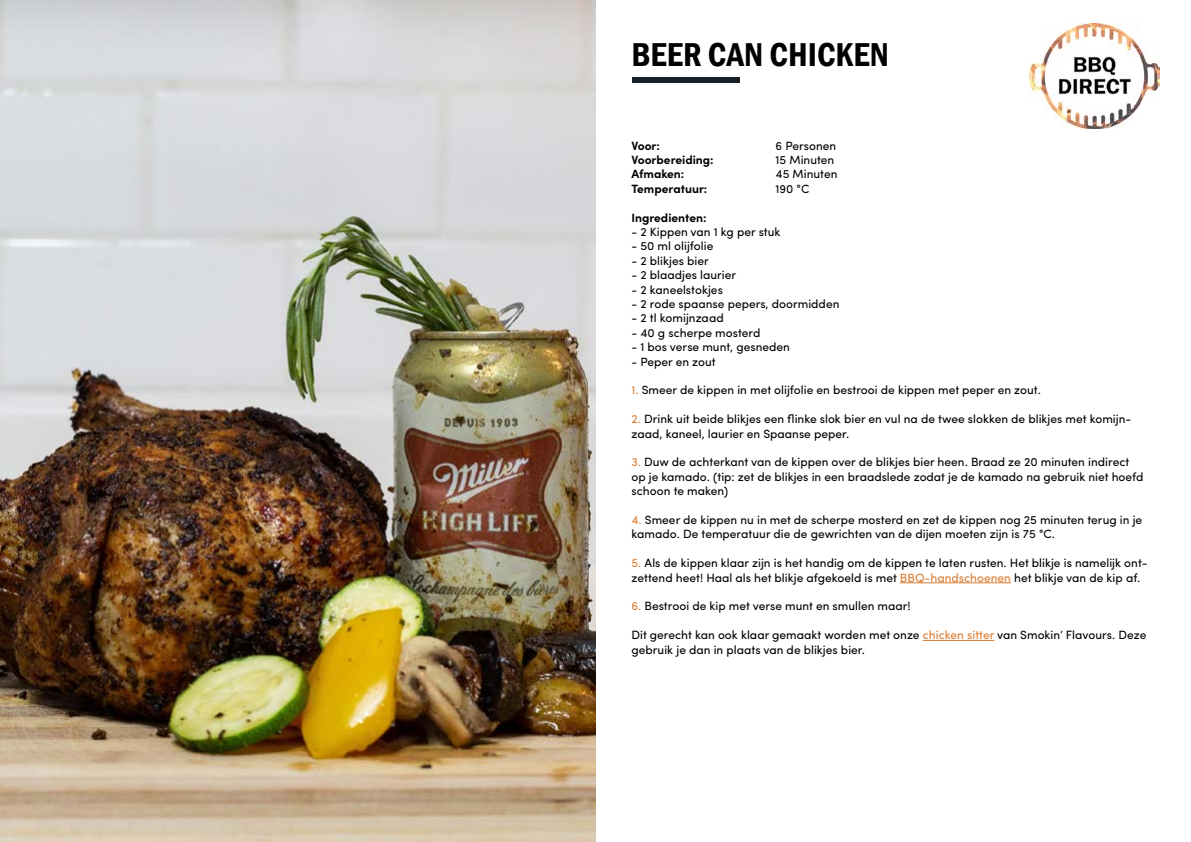
<style>
.page{position:relative;width:1191px;height:842px;background:#fff}
.page>*{position:absolute;margin:0;border:0;box-sizing:border-box;transform-origin:0 0}
.t1{font:600 condensed 34px "Franklin Gothic";color:#000}
.t2{font:12px/14.4px "Sofia Pro";color:#000}
.t3{font:700 12px "Sofia Pro";color:#000}
.s1{color:#db7d32}
</style>
<div class="page">
<img style="left:0;top:0;width:595px;height:842px">
<hr style="left:900px;top:582px;width:111px;height:1px;background:#db7d32">
<hr style="left:922px;top:640px;width:72px;height:1px;background:#db7d32">
<div style="left:632px;top:77px;width:107px;height:6px;background:#162027"></div>
<img style="left:1029px;top:23px;width:130px;height:106px">
<h1 class="t1" style="left:631px;top:32px;width:259px">BEER CAN CHICKEN</h1>
<p class="t3" style="left:631px;top:136px;width:30px">Voor:</p>
<p class="t2" style="left:775px;top:137px;width:62px">6 Personen</p>
<p class="t3" style="left:631px;top:150px;width:84px">Voorbereiding:</p>
<p class="t2" style="left:775px;top:152px;width:60px">15 Minuten</p>
<p class="t3" style="left:631px;top:165px;width:54px">Afmaken:</p>
<p class="t2" style="left:775px;top:166px;width:63px">45 Minuten</p>
<p class="t3" style="left:631px;top:179px;width:77px">Temperatuur:</p>
<p class="t2" style="left:775px;top:181px;width:35px">190 °C</p>
<p class="t3" style="left:631px;top:208px;width:77px">Ingredienten:</p>
<p class="t2" style="left:631px;top:224px;width:151px">- 2 Kippen van 1 kg per stuk</p>
<p class="t2" style="left:631px;top:238px;width:83px">- 50 ml olijfolie</p>
<p class="t2" style="left:631px;top:253px;width:79px">- 2 blikjes bier</p>
<p class="t2" style="left:631px;top:267px;width:106px">- 2 blaadjes laurier</p>
<p class="t2" style="left:631px;top:281px;width:93px">- 2 kaneelstokjes</p>
<p class="t2" style="left:631px;top:296px;width:209px">- 2 rode spaanse pepers, doormidden</p>
<p class="t2" style="left:631px;top:310px;width:94px">- 2 tl komijnzaad</p>
<p class="t2" style="left:631px;top:325px;width:131px">- 40 g scherpe mosterd</p>
<p class="t2" style="left:631px;top:339px;width:160px">- 1 bos verse munt, gesneden</p>
<p class="t2" style="left:631px;top:353px;width:86px">- Peper en zout</p>
<p class="t2" style="left:631px;top:382px;width:411px"><span class="s1">1.</span> Smeer de kippen in met olijfolie en bestrooi de kippen met peper en zout.</p>
<p class="t2" style="left:631px;top:411px;width:501px"><span class="s1">2.</span> Drink uit beide blikjes een flinke slok bier en vul na de twee slokken de blikjes met komijn&shy;zaad, kaneel, laurier en Spaanse peper.</p>
<p class="t2" style="left:631px;top:454px;width:513px"><span class="s1">3.</span> Duw de achterkant van de kippen over de blikjes bier heen. Braad ze 20 minuten indirect op je kamado. (tip: zet de blikjes in een braadslede zodat je de kamado na gebruik niet hoefd schoon te maken)</p>
<p class="t2" style="left:631px;top:512px;width:512px"><span class="s1">4.</span> Smeer de kippen nu in met de scherpe mosterd en zet de kippen nog 25 minuten terug in je kamado. De temperatuur die de gewrichten van de dijen moeten zijn is 75 °C.</p>
<p class="t2" style="left:631px;top:555px;width:517px"><span class="s1">5.</span> Als de kippen klaar zijn is het handig om de kippen te laten rusten. Het blikje is namelijk ont&shy;zettend heet! Haal als het blikje afgekoeld is met <span class="s1">BBQ-handschoenen</span> het blikje van de kip af.</p>
<p class="t2" style="left:631px;top:598px;width:281px"><span class="s1">6.</span> Bestrooi de kip met verse munt en smullen maar!</p>
<p class="t2" style="left:631px;top:627px;width:516px">Dit gerecht kan ook klaar gemaakt worden met onze <span class="s1">chicken sitter</span> van Smokin’ Flavours. Deze gebruik je dan in plaats van de blikjes bier.</p>
</div>
